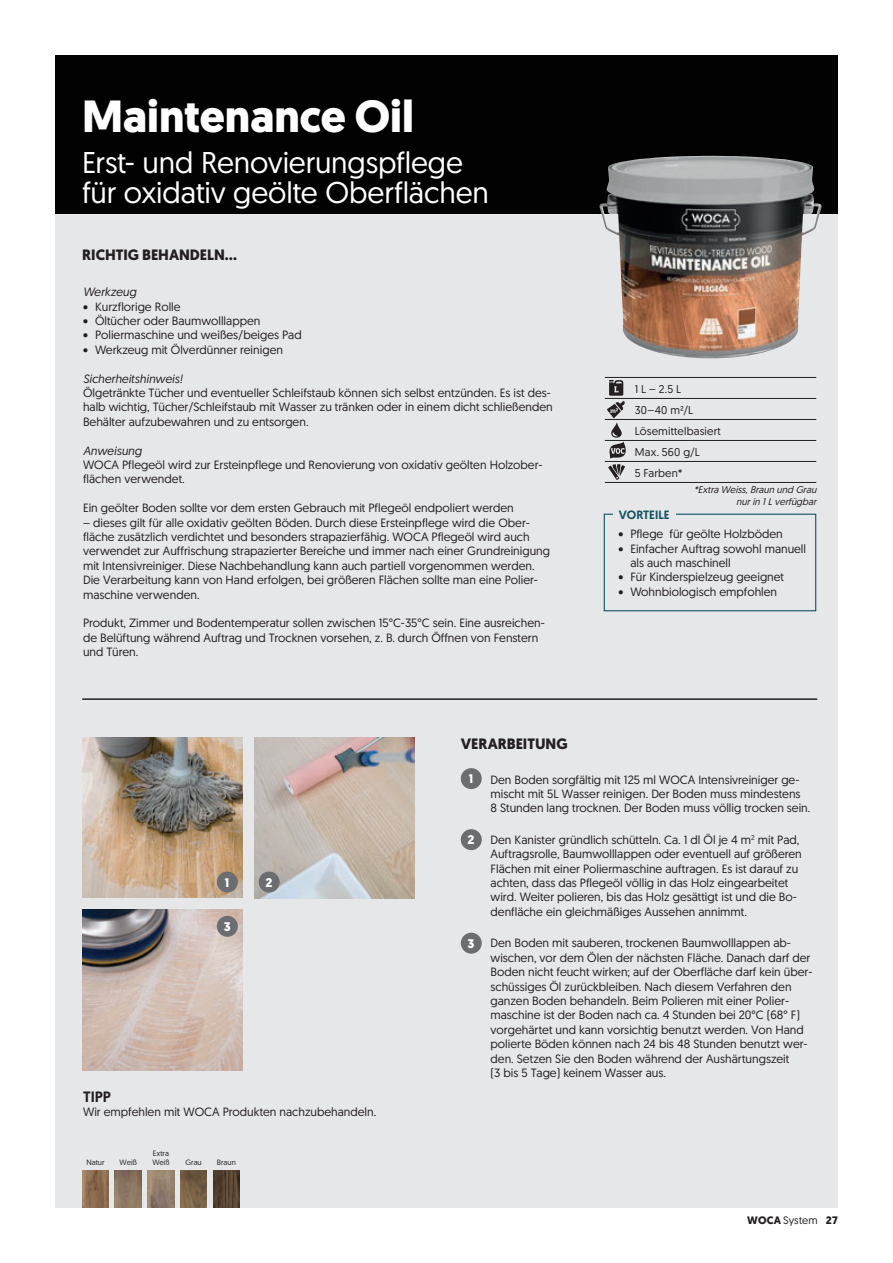
<style>
.page{position:relative;width:893px;height:1263px;background:#fff}
.page>*{position:absolute;margin:0;border:0;box-sizing:border-box;transform-origin:0 0}
.t1{font:700 45px "Geomanist";color:#fff}
.t2{font:30px/30px "Geomanist";letter-spacing:-.005em;color:#fff}
.t3{font:700 15px "Geomanist";color:#231f20}
.t4{font:500 15px "Geomanist";color:#231f20}
.t5{font:700 12.45px "Geomanist";color:#fff}
.t6{font:12px/14.4px "Geomanist";color:#231f20}
.t7{font:italic 12px "Geomanist";color:#231f20}
.t8{font:500 12px "Geomanist";color:#135262}
.t9{font:11.25px/21px "Geomanist";letter-spacing:.015em;color:#231f20}
.t10{font:700 10.8px "Geomanist";letter-spacing:.015em;color:#231f20}
.t11{font:italic 9.75px/11.7px "Geomanist";color:#231f20;text-align:right}
.t12{font:7.65px/9.3px "Geomanist";color:#231f20}
.s1{font-weight:400}
</style>
<div class="page">
<div style="left:55px;top:55px;width:783px;height:1153px;background:#e6e7e9"></div>
<div style="left:55px;top:55px;width:783px;height:159px;background:#010101"></div>
<img style="left:82px;top:737px;width:161px;height:161px">
<img style="left:82px;top:909px;width:161px;height:161px">
<img style="left:600px;top:156px;width:222px;height:203px">
<hr style="left:82px;top:698px;width:735px;height:2px;background:#231f20">
<div style="left:217px;top:871px;width:21px;height:21px;background:#6c6d70;border-radius:50%"></div>
<img style="left:254px;top:738px;width:161px;height:160px">
<div style="left:259px;top:871px;width:21px;height:21px;background:#6c6d70;border-radius:50%"></div>
<div style="left:217px;top:916px;width:21px;height:21px;background:#6c6d70;border-radius:50%"></div>
<hr style="left:605px;top:377px;width:211px;height:1px;background:#231f20">
<hr style="left:605px;top:398px;width:211px;height:1px;background:#231f20">
<hr style="left:605px;top:419px;width:211px;height:1px;background:#231f20">
<hr style="left:605px;top:440px;width:211px;height:1px;background:#231f20">
<hr style="left:605px;top:461px;width:211px;height:1px;background:#231f20">
<hr style="left:605px;top:482px;width:211px;height:1px;background:#231f20">
<svg style="left:607px;top:380px;width:19px;height:100px"></svg>
<div style="left:604px;top:514px;width:212px;height:97px;border:1px solid #135262"></div>
<div style="left:613px;top:505px;width:63px;height:18px;background:#e6e7e9"></div>
<div style="left:461px;top:768px;width:21px;height:21px;background:#6c6d70;border-radius:50%"></div>
<div style="left:461px;top:829px;width:21px;height:21px;background:#6c6d70;border-radius:50%"></div>
<div style="left:461px;top:933px;width:21px;height:21px;background:#6c6d70;border-radius:50%"></div>
<img style="left:82px;top:1170px;width:27px;height:38px">
<img style="left:180px;top:1170px;width:27px;height:38px">
<img style="left:115px;top:1170px;width:27px;height:38px">
<img style="left:148px;top:1170px;width:26px;height:38px">
<img style="left:213px;top:1170px;width:27px;height:38px">
<h1 class="t1" style="left:82px;top:100px;width:333px">Maintenance Oil</h1>
<h2 class="t2" style="left:82px;top:151px;width:408px">Erst- und Renovierungspflege für oxidativ geölte Oberflächen</h2>
<p class="t3" style="left:82px;top:249px;width:156px">RICHTIG BEHANDELN…</p>
<p class="t7" style="left:83px;top:285px;width:55px">Werkzeug</p>
<p class="t6" style="left:83px;top:301px;width:99px">• Kurzflorige Rolle</p>
<p class="t6" style="left:83px;top:315px;width:179px">• Öltücher oder Baumwolllappen</p>
<p class="t6" style="left:83px;top:329px;width:220px">• Poliermaschine und weißes/beiges Pad</p>
<p class="t6" style="left:83px;top:344px;width:201px">• Werkzeug mit Ölverdünner reinigen</p>
<p class="t7" style="left:83px;top:371px;width:101px">Sicherheitshinweis!</p>
<p class="t6" style="left:83px;top:387px;width:471px">Ölgetränkte Tücher und eventueller Schleifstaub können sich selbst entzünden. Es ist des&shy;halb wichtig, Tücher/Schleifstaub mit Wasser zu tränken oder in einem dicht schließenden<br>Behälter aufzubewahren und zu entsorgen.</p>
<p class="t7" style="left:83px;top:443px;width:60px">Anweisung</p>
<p class="t6" style="left:83px;top:459px;width:461px">WOCA Pflegeöl wird zur Ersteinpflege und Renovierung von oxidativ geölten Holzober&shy;flächen verwendet.</p>
<p class="t6" style="left:83px;top:502px;width:432px">Ein geölter Boden sollte vor dem ersten Gebrauch mit Pflegeöl endpoliert werden</p>
<p class="t6" style="left:83px;top:517px;width:469px">– dieses gilt für alle oxidativ geölten Böden. Durch diese Ersteinpflege wird die Ober&shy;fläche zusätzlich verdichtet und besonders strapazierfähig. WOCA Pflegeöl wird auch verwendet zur Auffrischung strapazierter Bereiche und immer nach einer Grundreinigung mit Intensivreiniger. Diese Nachbehandlung kann auch partiell vorgenommen werden.<br>Die Verarbeitung kann von Hand erfolgen, bei größeren Flächen sollte man eine Polier&shy;maschine verwenden.</p>
<p class="t6" style="left:83px;top:617px;width:463px">Produkt, Zimmer und Bodentemperatur sollen zwischen 15°C-35°C sein. Eine ausreichen&shy;de Belüftung während Auftrag und Trocknen vorsehen, z. B. durch Öffnen von Fenstern und Türen.</p>
<p class="t3" style="left:461px;top:738px;width:108px">VERARBEITUNG</p>
<p class="t9" style="left:635px;top:380px;width:88px">1 L – 2.5 L<br>30–40 m²/L<br>Lösemittelbasiert<br>Max. 560 g/L<br>5 Farben*</p>
<p class="t8" style="left:619px;top:510px;width:52px">VORTEILE</p>
<p class="t11" style="left:694px;top:485px;width:126px">*Extra Weiss,Braun und Grau nurin 1L verfügbar</p>
<p class="t6" style="left:618px;top:528px;width:166px">• Pflege für geölte Holzböden</p>
<p class="t6" style="left:630px;top:543px;width:177px;text-indent:-12px">• Einfacher Auftrag sowohl manuell als auch maschinell</p>
<p class="t6" style="left:618px;top:571px;width:167px">• Für Kinderspielzeug geeignet</p>
<p class="t6" style="left:618px;top:586px;width:160px">• Wohnbiologisch empfohlen</p>
<p class="t5" style="left:225px;top:878px;width:6px">1</p>
<p class="t5" style="left:265px;top:878px;width:8px">2</p>
<p class="t5" style="left:224px;top:922px;width:8px">3</p>
<p class="t4" style="left:83px;top:1091px;width:30px">TIPP</p>
<p class="t6" style="left:83px;top:1106px;width:295px">Wir empfehlen mit WOCA Produkten nachzubehandeln.</p>
<p class="t12" style="left:152px;top:1149px;width:19px">Extra<br>Weiß</p>
<p class="t12" style="left:217px;top:1159px;width:20px">Braun</p>
<p class="t12" style="left:86px;top:1159px;width:20px">Natur</p>
<p class="t12" style="left:120px;top:1159px;width:19px">Weiß</p>
<p class="t12" style="left:186px;top:1159px;width:18px">Grau</p>
<p class="t5" style="left:469px;top:774px;width:6px">1</p>
<p class="t6" style="left:491px;top:774px;width:321px">Den Boden sorgfältig mit 125 ml WOCA Intensivreiniger ge&shy;mischt mit 5L Wasser reinigen. Der Boden muss mindestens<br>8 Stunden lang trocknen. Der Boden muss völlig trocken sein.</p>
<p class="t5" style="left:468px;top:835px;width:8px">2</p>
<p class="t6" style="left:491px;top:834px;width:313px">Den Kanister gründlich schütteln. Ca. 1 dl Öl je 4 m<sup>2</sup> mit Pad, Auftragsrolle, Baumwolllappen oder eventuell auf größeren Flächen mit einer Poliermaschine auftragen. Es ist darauf zu achten, dass das Pflegeöl völlig in das Holz eingearbeitet wird. Weiter polieren, bis das Holz gesättigt ist und die Bo&shy;denfläche ein gleichmäßiges Aussehen annimmt.</p>
<p class="t5" style="left:468px;top:939px;width:8px">3</p>
<p class="t6" style="left:491px;top:937px;width:323px">Den Boden mit sauberen, trockenen Baumwolllappen ab&shy;wischen, vor dem Ölen der nächsten Fläche. Danach darf der Boden nicht feucht wirken; auf der Oberfläche darf kein über&shy;schüssiges Öl zurückbleiben. Nach diesem Verfahren den ganzen Boden behandeln. Beim Polieren mit einer Polier&shy;maschine ist der Boden nach ca. 4 Stunden bei 20°C (68° F) vorgehärtet und kann vorsichtig benutzt werden. Von Hand polierte Böden können nach 24 bis 48 Stunden benutzt wer&shy;den. Setzen Sie den Boden während der Aushärtungszeit<br>(3 bis 5 Tage) keinem Wasser aus.</p>
<p class="t10" style="left:747px;top:1217px;width:92px">WOCA <span class="s1">System</span> 27</p>
</div>
